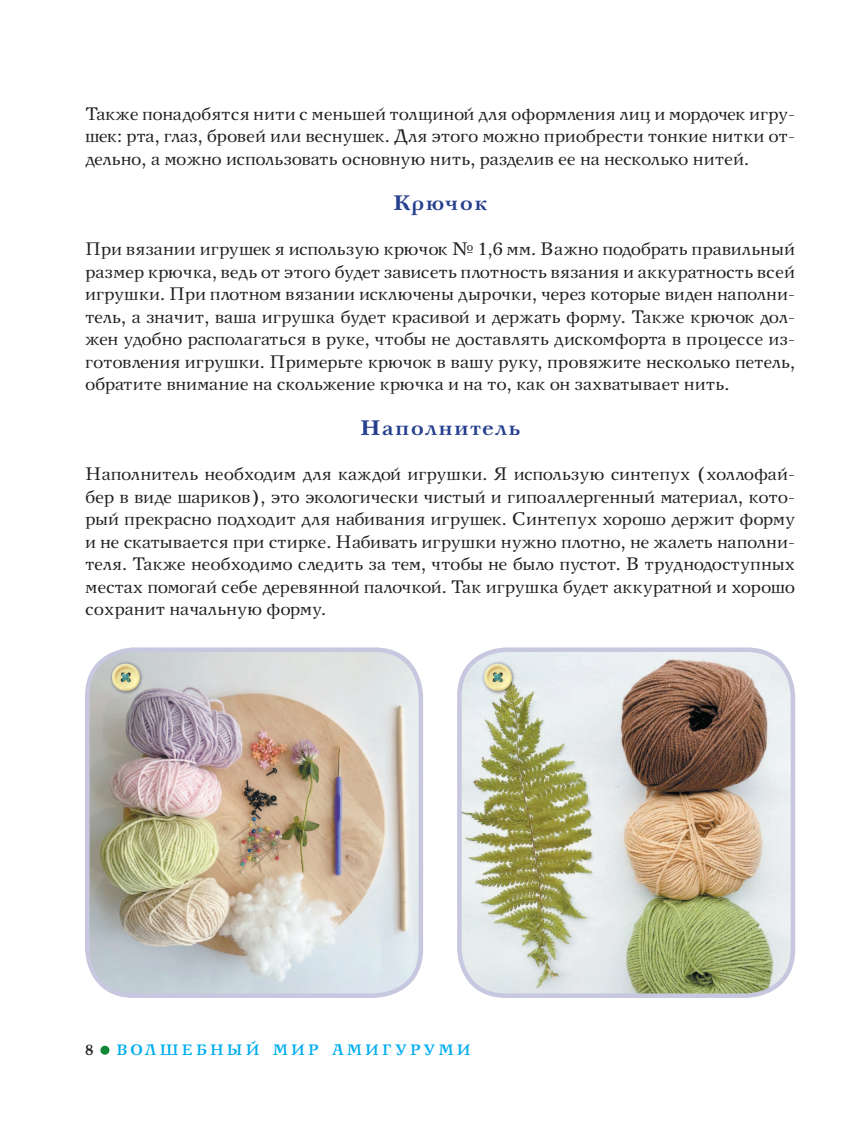
<style>
.page{position:relative;width:859px;height:1127px;background:#fff}
.page>*{position:absolute;margin:0;border:0;box-sizing:border-box;transform-origin:0 0}
.t1{font:700 21px "Neva";letter-spacing:.07em;color:#253f8e}
.t2{font:18px/22.5px "New Journal";letter-spacing:-.02em;color:#231f20;text-align:justify}
.t3{font:700 15px "New Journal";letter-spacing:.21em;color:#00aeef}
.t4{font:700 15px "New Journal";color:#231f20}
</style>
<div class="page">
<div style="left:100px;top:1045px;width:9px;height:9px;background:#118637;border-radius:50%"></div>
<img style="left:87px;top:652px;width:334px;height:344px">
<div style="left:85px;top:647px;width:338px;height:351px;border:4px solid #c7c7e0;border-radius:47px"></div>
<img style="left:462px;top:652px;width:331px;height:344px">
<div style="left:457px;top:647px;width:338px;height:351px;border:4px solid #c7c7e0;border-radius:47px"></div>
<div style="left:109px;top:661px;width:35px;height:34px;background:#231f20;opacity:.75"></div>
<img style="left:112px;top:662px;width:30px;height:30px">
<div style="left:481px;top:661px;width:35px;height:34px;background:#231f20;opacity:.75"></div>
<img style="left:484px;top:662px;width:30px;height:30px">
<p class="t2" style="left:85px;top:104px;width:712px">Также понадобятся нити с меньшей толщиной для оформления лиц и мордочек игру&shy;шек: рта, глаз, бровей или веснушек. Для этого можно приобрести тонкие нитки от&shy;дельно, а можно использовать основную нить, разделив ее на несколько нитей.</p>
<p class="t1" style="left:393px;top:192px;width:95px">Крючок</p>
<p class="t2" style="left:85px;top:239px;width:712px">При вязании игрушек я использую крючок № 1,6 мм. Важно подобрать правильный размер крючка, ведь от этого будет зависеть плотность вязания и аккуратность всей игрушки. При плотном вязании исключены дырочки, через которые виден наполни&shy;тель, а значит, ваша игрушка будет красивой и держать форму. Также крючок дол&shy;жен удобно располагаться в руке, чтобы не доставлять дискомфорта в процессе из&shy;готовления игрушки. Примерьте крючок в вашу руку, провяжите несколько петель, обратите внимание на скольжение крючка и на то, как он захватывает нить.</p>
<p class="t1" style="left:360px;top:417px;width:161px">Наполнитель</p>
<p class="t2" style="left:85px;top:464px;width:712px">Наполнитель необходим для каждой игрушки. Я использую синтепух (холлофай&shy;бер в виде шариков), это экологически чистый и гипоаллергенный материал, кото&shy;рый прекрасно подходит для набивания игрушек. Синтепух хорошо держит форму и не скатывается при стирке. Набивать игрушки нужно плотно, не жалеть наполни&shy;теля. Также необходимо следить за тем, чтобы не было пустот. В труднодоступных местах помогай себе деревянной палочкой. Так игрушка будет аккуратной и хорошо сохранит начальную форму.</p>
<p class="t4" style="left:85px;top:1040px;width:10px">8</p>
<p class="t3" style="left:116px;top:1040px;width:356px">ВОЛШЕБНЫЙ МИР АМИГУРУМИ</p>
</div>
